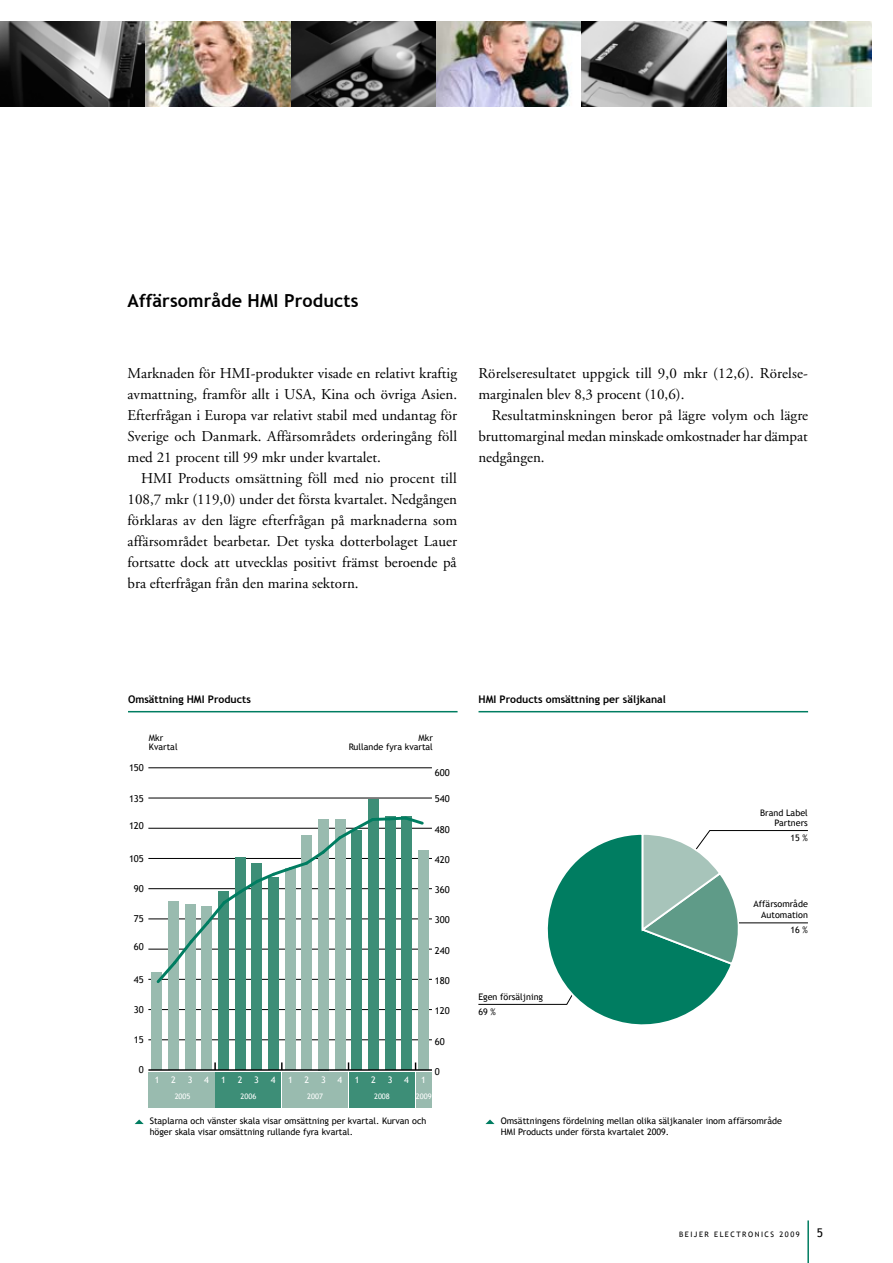
<style>
.page{position:relative;width:893px;height:1263px;background:#fff}
.page>*{position:absolute;margin:0;border:0;box-sizing:border-box;transform-origin:0 0}
.t1{font:700 18px "Trebuchet MS";letter-spacing:.005em;color:#000}
.t2{font:15px/21px "Adobe Garamond";color:#000;text-align:justify}
.t3{font:12px "Trebuchet MS";color:#000}
.t4{font:700 10.5px "Trebuchet MS";color:#000}
.t5{font:9.45px "Trebuchet MS";color:#000}
.t6{font:9px/10.8px "Trebuchet MS";color:#000}
.t7{font:9px "Trebuchet MS";color:#fff}
.t8{font:7.5px "Trebuchet MS";letter-spacing:.2em;color:#000}
.t9{font:7.5px "Trebuchet MS";color:#fff}
</style>
<div class="page">
<hr style="left:807px;top:1220px;width:2px;height:43px;background:#007d61">
<hr style="left:128px;top:711px;width:330px;height:1px;background:#007d61">
<svg style="left:135px;top:1119px;width:9px;height:5px"></svg>
<div style="left:148px;top:1072px;width:66px;height:35px;background:#99bbaf"></div>
<div style="left:216px;top:1072px;width:65px;height:35px;background:#3d8e77"></div>
<div style="left:283px;top:1072px;width:65px;height:35px;background:#99bbaf"></div>
<div style="left:349px;top:1072px;width:65px;height:35px;background:#3d8e77"></div>
<div style="left:416px;top:1072px;width:16px;height:35px;background:#99bbaf"></div>
<svg style="left:214px;top:1062px;width:2px;height:7px"></svg>
<svg style="left:281px;top:1062px;width:2px;height:7px"></svg>
<hr style="left:148px;top:1039px;width:284px;height:1px;background:#000">
<hr style="left:148px;top:1009px;width:284px;height:1px;background:#000">
<hr style="left:148px;top:979px;width:284px;height:1px;background:#000">
<hr style="left:148px;top:949px;width:284px;height:1px;background:#000">
<hr style="left:148px;top:918px;width:284px;height:1px;background:#000">
<hr style="left:148px;top:888px;width:284px;height:1px;background:#000">
<hr style="left:148px;top:858px;width:284px;height:1px;background:#000">
<hr style="left:148px;top:828px;width:284px;height:1px;background:#000">
<hr style="left:148px;top:798px;width:284px;height:1px;background:#000">
<hr style="left:148px;top:767px;width:284px;height:1px;background:#000">
<div style="left:152px;top:973px;width:10px;height:97px;background:#99bbaf"></div>
<div style="left:168px;top:902px;width:10px;height:168px;background:#99bbaf"></div>
<div style="left:185px;top:904px;width:10px;height:166px;background:#99bbaf"></div>
<div style="left:202px;top:906px;width:10px;height:164px;background:#99bbaf"></div>
<div style="left:218px;top:891px;width:11px;height:179px;background:#3d8e77"></div>
<div style="left:235px;top:857px;width:10px;height:213px;background:#3d8e77"></div>
<div style="left:252px;top:863px;width:10px;height:207px;background:#3d8e77"></div>
<div style="left:268px;top:877px;width:11px;height:193px;background:#3d8e77"></div>
<div style="left:285px;top:868px;width:10px;height:202px;background:#99bbaf"></div>
<div style="left:302px;top:835px;width:10px;height:235px;background:#99bbaf"></div>
<div style="left:318px;top:819px;width:11px;height:251px;background:#99bbaf"></div>
<div style="left:335px;top:819px;width:10px;height:251px;background:#99bbaf"></div>
<div style="left:352px;top:830px;width:10px;height:240px;background:#3d8e77"></div>
<div style="left:368px;top:799px;width:11px;height:271px;background:#3d8e77"></div>
<div style="left:385px;top:817px;width:10px;height:253px;background:#3d8e77"></div>
<div style="left:402px;top:816px;width:10px;height:254px;background:#3d8e77"></div>
<div style="left:418px;top:851px;width:11px;height:219px;background:#99bbaf"></div>
<hr style="left:148px;top:1069px;width:284px;height:2px;background:#000">
<svg style="left:154px;top:816px;width:272px;height:170px"></svg>
<img style="left:0;top:21px;width:726px;height:85px">
<img style="left:726px;top:21px;width:146px;height:85px">
<hr style="left:478px;top:711px;width:330px;height:1px;background:#007d61">
<svg style="left:485px;top:1119px;width:10px;height:5px"></svg>
<svg style="left:478px;top:830px;width:330px;height:194px"></svg>
<p class="t1" style="left:128px;top:290px;width:232px">Affärsområde HMI Products</p>
<p class="t2" style="left:128px;top:363px;width:331px">Marknaden för HMI-produkter visade en relativt kraftig avmattning, framför allt i USA, Kina och övriga Asien.<br>Efterfrågan i Europa var relativt stabil med undantag för Sverige och Danmark. Affärsområdets orderingång föll med 21 procent till 99 mkr under kvartalet.</p>
<p class="t2" style="left:128px;top:468px;width:331px;text-indent:14px">HMI Products omsättning föll med nio procent till 108,7 mkr (119,0) under det första kvartalet. Nedgången förklaras av den lägre efterfrågan på marknaderna som affärsområdet bearbetar. Det tyska dotterbolaget Lauer fortsatte dock att utvecklas positivt främst beroende på bra efterfrågan från den marina sektorn.</p>
<p class="t2" style="left:478px;top:363px;width:331px">Rörelseresultatet uppgick till 9,0 mkr (12,6). Rörelse&shy;marginalen blev 8,3 procent (10,6).</p>
<p class="t2" style="left:478px;top:405px;width:331px;text-indent:13px">Resultatminskningen beror på lägre volym och lägre bruttomarginal medan minskade omkostnader har dämpat nedgången.</p>
<p class="t4" style="left:128px;top:692px;width:124px">Omsättning HMI Products</p>
<p class="t6" style="left:149px;top:734px;width:30px;line-height:9px">Mkr<br>Kvartal</p>
<p class="t6" style="left:349px;top:734px;width:86px;line-height:9px;text-align:right">Mkr<br>Rullande fyra kvartal</p>
<p class="t5" style="left:129px;top:762px;width:16px">150</p>
<p class="t5" style="left:435px;top:767px;width:16px">600</p>
<p class="t5" style="left:129px;top:793px;width:16px">135</p>
<p class="t5" style="left:435px;top:793px;width:16px">540</p>
<p class="t5" style="left:129px;top:820px;width:16px">120</p>
<p class="t5" style="left:435px;top:824px;width:16px">480</p>
<p class="t5" style="left:129px;top:853px;width:16px">105</p>
<p class="t5" style="left:435px;top:854px;width:16px">420</p>
<p class="t5" style="left:134px;top:883px;width:11px">90</p>
<p class="t5" style="left:435px;top:884px;width:16px">360</p>
<p class="t5" style="left:134px;top:913px;width:11px">75</p>
<p class="t5" style="left:435px;top:914px;width:16px">300</p>
<p class="t5" style="left:134px;top:941px;width:11px">60</p>
<p class="t5" style="left:435px;top:945px;width:16px">240</p>
<p class="t5" style="left:134px;top:974px;width:11px">45</p>
<p class="t5" style="left:435px;top:975px;width:16px">180</p>
<p class="t5" style="left:134px;top:1004px;width:11px">30</p>
<p class="t5" style="left:435px;top:1005px;width:16px">120</p>
<p class="t5" style="left:134px;top:1034px;width:11px">15</p>
<p class="t5" style="left:435px;top:1036px;width:11px">60</p>
<p class="t5" style="left:139px;top:1064px;width:6px">0</p>
<p class="t5" style="left:435px;top:1066px;width:6px">0</p>
<p class="t7" style="left:155px;top:1074px;width:6px">1</p>
<p class="t7" style="left:171px;top:1074px;width:6px">2</p>
<p class="t7" style="left:188px;top:1074px;width:6px">3</p>
<p class="t7" style="left:204px;top:1074px;width:6px">4</p>
<p class="t7" style="left:221px;top:1074px;width:6px">1</p>
<p class="t7" style="left:238px;top:1074px;width:6px">2</p>
<p class="t7" style="left:254px;top:1074px;width:6px">3</p>
<p class="t7" style="left:271px;top:1074px;width:6px">4</p>
<p class="t7" style="left:288px;top:1074px;width:6px">1</p>
<p class="t7" style="left:305px;top:1074px;width:6px">2</p>
<p class="t7" style="left:321px;top:1074px;width:6px">3</p>
<p class="t7" style="left:337px;top:1074px;width:6px">4</p>
<p class="t7" style="left:355px;top:1074px;width:6px">1</p>
<p class="t7" style="left:371px;top:1074px;width:6px">2</p>
<p class="t7" style="left:388px;top:1074px;width:6px">3</p>
<p class="t7" style="left:404px;top:1074px;width:6px">4</p>
<p class="t7" style="left:421px;top:1074px;width:6px">1</p>
<p class="t9" style="left:175px;top:1092px;width:17px">2005</p>
<p class="t9" style="left:241px;top:1092px;width:17px">2006</p>
<p class="t9" style="left:307px;top:1092px;width:17px">2007</p>
<p class="t9" style="left:374px;top:1092px;width:17px">2008</p>
<p class="t9" style="left:416px;top:1092px;width:17px">2009</p>
<p class="t6" style="left:150px;top:1115px;width:278px">Staplarna och vänster skala visar omsättning per kvartal. Kurvan och höger skala visar omsättning rullande fyra kvartal.</p>
<p class="t4" style="left:478px;top:692px;width:189px">HMI Products omsättning per säljkanal</p>
<p class="t6" style="left:478px;top:989px;width:66px;line-height:15px">Egen försäljning<br>69 %</p>
<p class="t6" style="left:760px;top:807px;width:49px;text-align:right">Brand Label<br>Partners</p>
<p class="t6" style="left:790px;top:833px;width:19px">15 %</p>
<p class="t6" style="left:754px;top:899px;width:56px;text-align:right">Affärsområde<br>Automation</p>
<p class="t6" style="left:790px;top:925px;width:19px">16 %</p>
<p class="t6" style="left:501px;top:1115px;width:283px">Omsättningens fördelning mellan olika säljkanaler inom affärsområde<br>HMI Products under första kvartalet 2009.</p>
<p class="t8" style="left:679px;top:1230px;width:31px">BeijerE</p>
<p class="t8" style="left:720px;top:1230px;width:82px">lectr on ics 2009</p>
<p class="t3" style="left:817px;top:1226px;width:8px">5</p>
</div>
